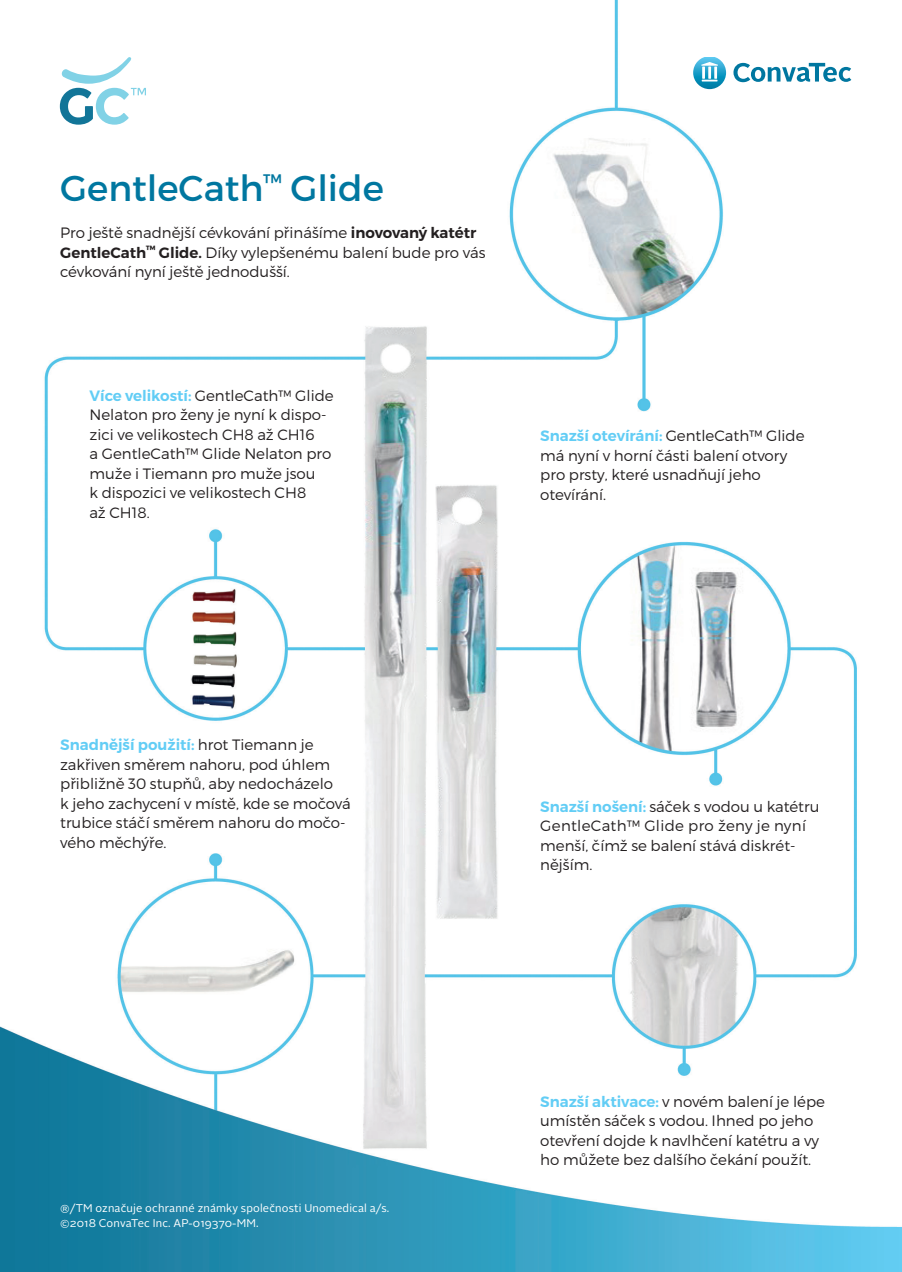
<style>
.page{position:relative;width:902px;height:1272px;background:#fff}
.page>*{position:absolute;margin:0;border:0;box-sizing:border-box;transform-origin:0 0}
.t1{font:36px "Montserrat";color:#0077a0}
.t2{font:300 15px/19.5px "Montserrat";color:#231f20}
.t3{font:11.25px/15.3px "Alright Sans";letter-spacing:.015em;color:#fff}
.s1{font-weight:600}
.s2{font-weight:600;color:#62cdf5}
</style>
<div class="page">
<img style="left:0;top:0;width:902px;height:1272px">
<svg style="left:693px;top:56px;width:33px;height:33px"></svg>
<svg style="left:733px;top:63px;width:118px;height:19px"></svg>
<svg style="left:60px;top:57px;width:86px;height:68px"></svg>
<svg style="left:0;top:0;width:5px;height:5px"></svg>
<svg style="left:0;top:1266px;width:5px;height:6px"></svg>
<svg style="left:896px;top:0;width:6px;height:5px"></svg>
<svg style="left:896px;top:1266px;width:6px;height:6px"></svg>
<h1 class="t1" style="left:60px;top:166px;width:325px">GentleCath<sup>™</sup> Glide</h1>
<p class="t2" style="left:60px;top:223px;width:427px">Pro ještě snadnější cévkování přinášíme <span class="s1">inovovaný katétr<br>GentleCath</span><sup>™</sup> <span class="s1">Glide.</span> Díky vylepšenému balení bude pro vás cévkování nyní ještě jednodušší.</p>
<p class="t2" style="left:90px;top:385px;width:246px"><span class="s2">Více velikostí:</span> GentleCath™ Glide<br>Nelaton pro ženy je nyní k dispo&shy;zici ve velikostech CH8 až CH16<br>a GentleCath™ Glide Nelaton pro muže i Tiemann pro muže jsou<br>k dispozici ve velikostech CH8<br>až CH18.</p>
<p class="t2" style="left:540px;top:426px;width:266px"><span class="s2">Snazší otevírání:</span> GentleCath™ Glide má nyní v horní části balení otvory pro prsty, které usnadňují jeho otevírání.</p>
<p class="t2" style="left:60px;top:735px;width:292px"><span class="s2">Snadnější použití:</span> hrot Tiemann je zakřiven směrem nahoru, pod úhlem přibližně 30 stupňů, aby nedocházelo<br>k jeho zachycení v místě, kde se močová trubice stáčí směrem nahoru do močo&shy;vého měchýře.</p>
<p class="t2" style="left:540px;top:796px;width:281px"><span class="s2">Snazší nošení:</span> sáček s vodou u katétru<br>GentleCath™ Glide pro ženy je nyní menší, čímž se balení stává diskrét&shy;nějším.</p>
<p class="t3" style="left:60px;top:1201px;width:331px">®/TM označuje ochranné známky společnosti Unomedical a/s. ©2018 ConvaTec Inc. AP-019370-MM.</p>
<p class="t2" style="left:540px;top:1091px;width:286px"><span class="s2">Snazší aktivace:</span> v novém balení je lépe umístěn sáček s vodou. Ihned po jeho otevření dojde k navlhčení katétru a vy ho můžete bez dalšího čekání použít.</p>
</div>
